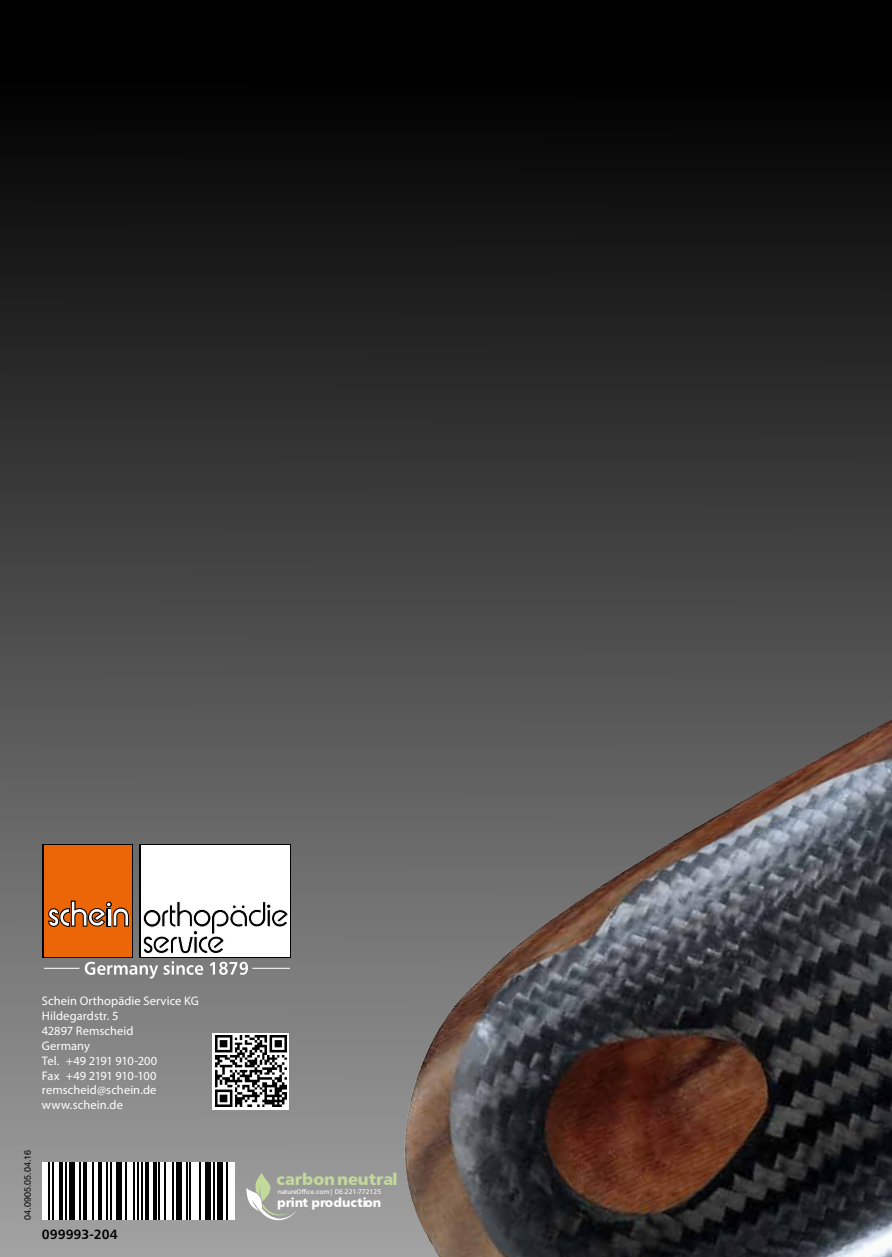
<style>
.page{position:relative;width:892px;height:1257px;background:#fff}
.page>*{position:absolute;margin:0;border:0;box-sizing:border-box;transform-origin:0 0}
.t1{font:16.35px "Humanist 777 BT Black B";color:#c3da9a}
.t2{font:13.35px "Humanist 777 BT Bold B";color:#000}
.t3{font:12.6px "Humanist 777 BT Black B";color:#fff}
.t4{font:12.45px/15px "Myriad Pro";letter-spacing:.01em;color:#fff}
.t5{font:9px "Helvetica Neue";color:#000}
.t6{font:6.75px "Humanist 777 BT Roman B";color:#fff}
</style>
<div class="page">
<div style="left:0;top:0;width:891px;height:1257px;background:linear-gradient(to bottom,#000,#a2a2a2)"></div>
<img style="left:380px;top:282px;width:511px;height:975px">
<div style="left:42px;top:1162px;width:192px;height:58px;background:#fff"></div>
<hr style="left:48px;top:1162px;width:1px;height:58px;background:#000">
<hr style="left:52px;top:1162px;width:1px;height:58px;background:#000">
<hr style="left:60px;top:1162px;width:3px;height:58px;background:#000">
<hr style="left:66px;top:1162px;width:1px;height:58px;background:#000">
<div style="left:69px;top:1162px;width:6px;height:58px;background:#000"></div>
<hr style="left:79px;top:1162px;width:2px;height:58px;background:#000">
<hr style="left:83px;top:1162px;width:3px;height:58px;background:#000">
<hr style="left:93px;top:1162px;width:1px;height:58px;background:#000">
<hr style="left:98px;top:1162px;width:4px;height:58px;background:#000">
<hr style="left:106px;top:1162px;width:2px;height:58px;background:#000">
<hr style="left:110px;top:1162px;width:2px;height:58px;background:#000">
<div style="left:116px;top:1162px;width:5px;height:58px;background:#000"></div>
<hr style="left:126px;top:1162px;width:1px;height:58px;background:#000">
<hr style="left:133px;top:1162px;width:2px;height:58px;background:#000">
<hr style="left:137px;top:1162px;width:2px;height:58px;background:#000">
<hr style="left:141px;top:1162px;width:2px;height:58px;background:#000">
<hr style="left:145px;top:1162px;width:3px;height:58px;background:#000">
<hr style="left:153px;top:1162px;width:3px;height:58px;background:#000">
<hr style="left:159px;top:1162px;width:1px;height:58px;background:#000">
<hr style="left:164px;top:1162px;width:2px;height:58px;background:#000">
<hr style="left:172px;top:1162px;width:2px;height:58px;background:#000">
<div style="left:176px;top:1162px;width:5px;height:58px;background:#000"></div>
<hr style="left:186px;top:1162px;width:1px;height:58px;background:#000">
<hr style="left:190px;top:1162px;width:1px;height:58px;background:#000">
<hr style="left:199px;top:1162px;width:2px;height:58px;background:#000">
<div style="left:205px;top:1162px;width:5px;height:58px;background:#000"></div>
<hr style="left:213px;top:1162px;width:1px;height:58px;background:#000">
<div style="left:217px;top:1162px;width:5px;height:58px;background:#000"></div>
<hr style="left:226px;top:1162px;width:2px;height:58px;background:#000">
<div style="left:212px;top:1033px;width:77px;height:76px;background:#fff"></div>
<img style="left:215px;top:1035px;width:71px;height:72px">
<svg style="left:140px;top:844px;width:151px;height:113px"></svg>
<div style="left:141px;top:845px;width:149px;height:111px;background:#fff"></div>
<svg style="left:143px;top:901px;width:145px;height:53px"></svg>
<svg style="left:43px;top:844px;width:90px;height:113px"></svg>
<div style="left:44px;top:845px;width:88px;height:111px;background:#ec6608"></div>
<svg style="left:48px;top:900px;width:81px;height:27px"></svg>
<svg style="left:85px;top:961px;width:118px;height:17px"></svg>
<svg style="left:210px;top:962px;width:38px;height:13px"></svg>
<hr style="left:44px;top:968px;width:35px;height:1px;background:#fff">
<hr style="left:252px;top:968px;width:38px;height:1px;background:#fff">
<svg style="left:246px;top:1173px;width:50px;height:47px;background:#aaada5"></svg>
<p class="t4" style="left:42px;top:993px;width:158px">Schein Orthopädie Service KG<br>Hildegardstr. 5<br>42897 Remscheid<br>Germany<br>Tel. +49 2191 910-200<br>Fax +49 2191 910-100 remscheid@schein.de www.schein.de</p>
<p class="t5" style="left:22px;top:1220px;width:72px;rotate:-90deg">04.0905.05.04.16</p>
<p class="t2" style="left:42px;top:1226px;width:77px">099993-204</p>
<h1 class="t1" style="left:276px;top:1169px;width:123px">carbon neutral</h1>
<p class="t6" style="left:278px;top:1187px;width:105px">natureOffice.com | DE-221-772125</p>
<p class="t3" style="left:277px;top:1194px;width:106px">print production</p>
</div>
